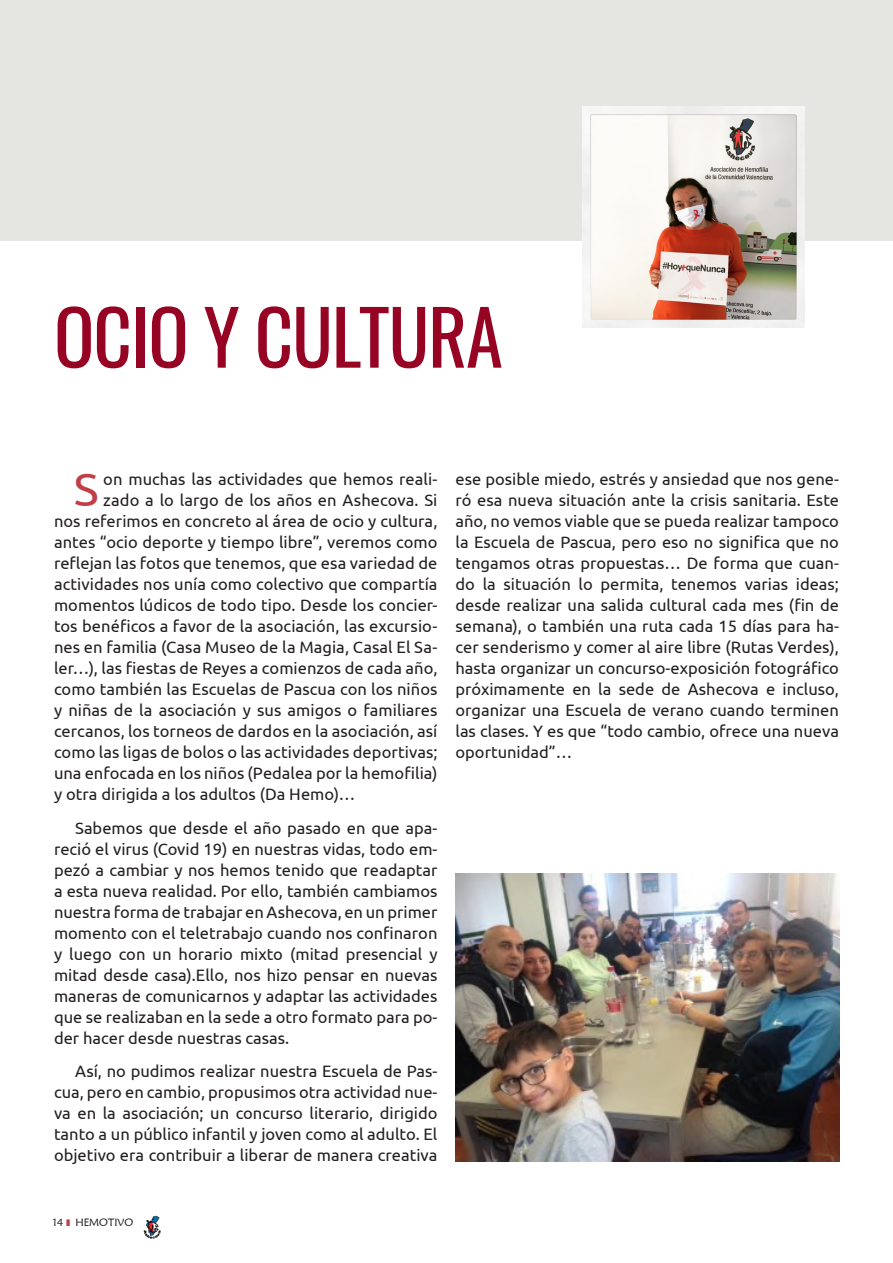
<style>
.page{position:relative;width:893px;height:1263px;background:#fff}
.page>*{position:absolute;margin:0;border:0;box-sizing:border-box;transform-origin:0 0}
.letras_portada{font:75px "Oswald";letter-spacing:-.015em;color:#970322}
.parrafo_texto{font:46.8px "Ubuntu";color:#c23e46}
.parrafo_texto-2{font:16.5px/21px "Ubuntu";color:#231f20;text-align:justify}
.t1{font:10.5px "Maiandra GD";color:#231f20}
.s1{color:#c23e46}
</style>
<div class="page">
<div style="left:0;top:0;width:893px;height:240px;background:#e5e5e1"></div>
<img style="left:143px;top:1215px;width:18px;height:23px">
<img style="left:583px;top:106px;width:221px;height:222px">
<img style="left:455px;top:874px;width:384px;height:288px">
<p class="letras_portada" style="left:54px;top:270px;width:450px">OCIO Y CULTURA</p>
<p class="parrafo_texto" style="left:74px;top:461px;width:26px">S</p>
<p class="parrafo_texto-2" style="left:103px;top:468px;width:336px">on muchas las actividades que hemos reali-</p>
<p class="parrafo_texto-2" style="left:103px;top:489px;width:336px">zado a lo largo de los años en Ashecova. Si</p>
<p class="parrafo_texto-2" style="left:54px;top:510px;width:385px">nos referimos en concreto al área de ocio y cultura,</p>
<p class="parrafo_texto-2" style="left:54px;top:531px;width:385px">antes “ocio deporte y tiempo libre”, veremos como</p>
<p class="parrafo_texto-2" style="left:54px;top:552px;width:385px">reflejan las fotos que tenemos, que esa variedad de</p>
<p class="parrafo_texto-2" style="left:54px;top:573px;width:385px">actividades nos unía como colectivo que compartía</p>
<p class="parrafo_texto-2" style="left:54px;top:594px;width:385px">momentos lúdicos de todo tipo. Desde los concier-</p>
<p class="parrafo_texto-2" style="left:54px;top:615px;width:385px">tos benéficos a favor de la asociación, las excursio-</p>
<p class="parrafo_texto-2" style="left:54px;top:636px;width:385px">nes en familia (Casa Museo de la Magia, Casal El Sa-</p>
<p class="parrafo_texto-2" style="left:54px;top:657px;width:385px">ler…), las fiestas de Reyes a comienzos de cada año,</p>
<p class="parrafo_texto-2" style="left:54px;top:678px;width:385px">como también las Escuelas de Pascua con los niños</p>
<p class="parrafo_texto-2" style="left:54px;top:699px;width:385px">y niñas de la asociación y sus amigos o familiares</p>
<p class="parrafo_texto-2" style="left:54px;top:720px;width:385px">cercanos, los torneos de dardos en la asociación, así</p>
<p class="parrafo_texto-2" style="left:54px;top:741px;width:385px">como las ligas de bolos o las actividades deportivas;</p>
<p class="parrafo_texto-2" style="left:54px;top:762px;width:385px">una enfocada en los niños (Pedalea por la hemofilia)</p>
<p class="parrafo_texto-2" style="left:54px;top:783px;width:303px">y otra dirigida a los adultos (Da Hemo)…</p>
<p class="parrafo_texto-2" style="left:54px;top:817px;width:385px;text-indent:21px">Sabemos que desde el año pasado en que apa&shy;reció el virus (Covid 19) en nuestras vidas, todo em&shy;pezó a cambiar y nos hemos tenido que readaptar a esta nueva realidad. Por ello, también cambiamos nuestra forma de trabajar en Ashecova, en un primer momento con el teletrabajo cuando nos confinaron y luego con un horario mixto (mitad presencial y mitad desde casa).Ello, nos hizo pensar en nuevas maneras de comunicarnos y adaptar las actividades que se realizaban en la sede a otro formato para po&shy;der hacer desde nuestras casas.</p>
<p class="parrafo_texto-2" style="left:54px;top:1060px;width:385px;text-indent:21px">Así, no pudimos realizar nuestra Escuela de Pas&shy;cua, pero en cambio, propusimos otra actividad nue&shy;va en la asociación; un concurso literario, dirigido tanto a un público infantil y joven como al adulto. El objetivo era contribuir a liberar de manera creativa</p>
<p class="parrafo_texto-2" style="left:455px;top:468px;width:385px">ese posible miedo, estrés y ansiedad que nos gene&shy;ró esa nueva situación ante la crisis sanitaria. Este año, no vemos viable que se pueda realizar tampoco la Escuela de Pascua, pero eso no significa que no tengamos otras propuestas… De forma que cuan&shy;do la situación lo permita, tenemos varias ideas; desde realizar una salida cultural cada mes (fin de semana), o también una ruta cada 15 días para ha&shy;cer senderismo y comer al aire libre (Rutas Verdes), hasta organizar un concurso-exposición fotográfico próximamente en la sede de Ashecova e incluso, organizar una Escuela de verano cuando terminen las clases. Y es que “todo cambio, ofrece una nueva oportunidad”…</p>
<p class="t1" style="left:53px;top:1215px;width:82px">14 <span class="s1">┃</span> HEMOTIVO</p>
</div>
